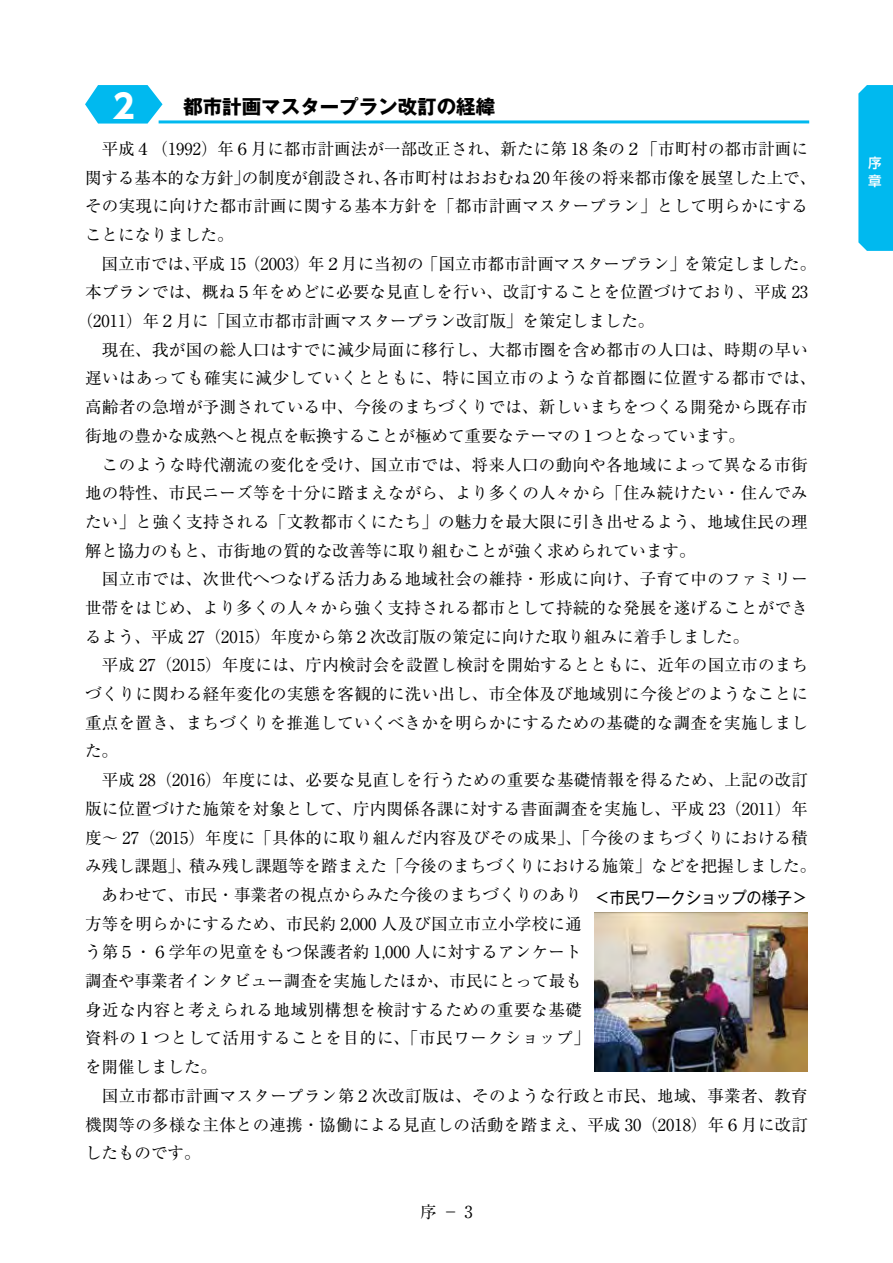
<style>
.page{position:relative;width:893px;height:1263px;background:#fff}
.page>*{position:absolute;margin:0;border:0;box-sizing:border-box;transform-origin:0 0}
.t1{font:700 33px "UD Shin Go Pro";color:#fff}
.t2{font:700 19.5px "Gothic MB101 Pro";color:#000}
.t3{font:16.5px "Ryumin Pro";letter-spacing:.015em;color:#000}
.t4{font:16.5px "Ryumin Pro";letter-spacing:.04em;color:#000}
.t5{font:16.5px "Ryumin Pro";letter-spacing:.035em;color:#000}
.t6{font:16.5px "Gothic MB101 Pro";color:#000;scale:.92 1}
.t7{font:500 13.5px/18px "UD Shin Go Pro";color:#fff}
</style>
<div class="page">
<svg style="left:85px;top:85px;width:78px;height:39px"></svg>
<hr style="left:159px;top:120px;width:650px;height:3px;background:#00b9ef">
<div style="left:858px;top:85px;width:35px;height:166px;background:#00b9ef"></div>
<img style="left:595px;top:912px;width:212px;height:159px">
<h1 class="t1" style="left:107px;top:79px;width:34px">２</h1>
<p class="t2" style="left:183px;top:90px;width:314px">都市計画マスタープラン改訂の経緯</p>
<p class="t3" style="left:85px;top:136px;width:724px">　平成４（1992）年６月に都市計画法が一部改正され、新たに第 18 条の２「市町村の都市計画に</p>
<p class="t3" style="left:85px;top:164px;width:733px">関する基本的な方針」の制度が創設され、各市町村はおおむね20年後の将来都市像を展望した上で、</p>
<p class="t3" style="left:85px;top:193px;width:725px">その実現に向けた都市計画に関する基本方針を「都市計画マスタープラン」として明らかにする</p>
<p class="t3" style="left:85px;top:222px;width:150px">ことになりました。</p>
<p class="t3" style="left:85px;top:250px;width:733px">　国立市では、平成 15（2003）年２月に当初の「国立市都市計画マスタープラン」を策定しました。</p>
<p class="t3" style="left:85px;top:279px;width:725px">本プランでは、概ね５年をめどに必要な見直しを行い、改訂することを位置づけており、平成 23</p>
<p class="t3" style="left:77px;top:308px;width:579px">（2011）年２月に「国立市都市計画マスタープラン改訂版」を策定しました。</p>
<p class="t3" style="left:85px;top:337px;width:725px">　現在、我が国の総人口はすでに減少局面に移行し、大都市圏を含め都市の人口は、時期の早い</p>
<p class="t5" style="left:85px;top:365px;width:733px">遅いはあっても確実に減少していくとともに、特に国立市のような首都圏に位置する都市では、</p>
<p class="t3" style="left:85px;top:394px;width:724px">高齢者の急増が予測されている中、今後のまちづくりでは、新しいまちをつくる開発から既存市</p>
<p class="t3" style="left:85px;top:423px;width:661px">街地の豊かな成熟へと視点を転換することが極めて重要なテーマの１つとなっています。</p>
<p class="t3" style="left:85px;top:451px;width:724px">　このような時代潮流の変化を受け、国立市では、将来人口の動向や各地域によって異なる市街</p>
<p class="t3" style="left:85px;top:480px;width:724px">地の特性、市民ニーズ等を十分に踏まえながら、より多くの人々から「住み続けたい・住んでみ</p>
<p class="t3" style="left:85px;top:509px;width:724px">たい」と強く支持される「文教都市くにたち」の魅力を最大限に引き出せるよう、地域住民の理</p>
<p class="t3" style="left:85px;top:537px;width:612px">解と協力のもと、市街地の質的な改善等に取り組むことが強く求められています。</p>
<p class="t3" style="left:85px;top:566px;width:725px">　国立市では、次世代へつなげる活力ある地域社会の維持・形成に向け、子育て中のファミリー</p>
<p class="t3" style="left:85px;top:595px;width:725px">世帯をはじめ、より多くの人々から強く支持される都市として持続的な発展を遂げることができ</p>
<p class="t3" style="left:85px;top:623px;width:666px">るよう、平成 27（2015）年度から第２次改訂版の策定に向けた取り組みに着手しました。</p>
<p class="t3" style="left:85px;top:652px;width:724px">　平成 27（2015）年度には、庁内検討会を設置し検討を開始するとともに、近年の国立市のまち</p>
<p class="t3" style="left:85px;top:681px;width:725px">づくりに関わる経年変化の実態を客観的に洗い出し、市全体及び地域別に今後どのようなことに</p>
<p class="t3" style="left:85px;top:710px;width:725px">重点を置き、まちづくりを推進していくべきかを明らかにするための基礎的な調査を実施しまし</p>
<p class="t3" style="left:85px;top:738px;width:34px">た。</p>
<p class="t3" style="left:85px;top:767px;width:724px">　平成 28（2016）年度には、必要な見直しを行うための重要な基礎情報を得るため、上記の改訂</p>
<p class="t3" style="left:85px;top:796px;width:724px">版に位置づけた施策を対象として、庁内関係各課に対する書面調査を実施し、平成 23（2011）年</p>
<p class="t3" style="left:85px;top:824px;width:724px">度～ 27（2015）年度に「具体的に取り組んだ内容及びその成果」、「今後のまちづくりにおける積</p>
<p class="t3" style="left:85px;top:853px;width:733px">み残し課題」、積み残し課題等を踏まえた「今後のまちづくりにおける施策」などを把握しました。</p>
<p class="t3" style="left:85px;top:882px;width:498px">　あわせて、市民・事業者の視点からみた今後のまちづくりのあり</p>
<p class="t3" style="left:85px;top:910px;width:498px">方等を明らかにするため、市民約 2,000 人及び国立市立小学校に通</p>
<p class="t3" style="left:85px;top:939px;width:498px">う第５・６学年の児童をもつ保護者約 1,000 人に対するアンケート</p>
<p class="t3" style="left:85px;top:968px;width:498px">調査や事業者インタビュー調査を実施したほか、市民にとって最も</p>
<p class="t4" style="left:85px;top:997px;width:498px">身近な内容と考えられる地域別構想を検討するための重要な基礎</p>
<p class="t4" style="left:85px;top:1025px;width:507px">資料の１つとして活用することを目的に、「市民ワークショップ」</p>
<p class="t3" style="left:85px;top:1054px;width:133px">を開催しました。</p>
<p class="t3" style="left:85px;top:1083px;width:724px">　国立市都市計画マスタープラン第２次改訂版は、そのような行政と市民、地域、事業者、教育</p>
<p class="t3" style="left:85px;top:1111px;width:724px">機関等の多様な主体との連携・協働による見直しの活動を踏まえ、平成 30（2018）年６月に改訂</p>
<p class="t3" style="left:85px;top:1140px;width:117px">したものです。</p>
<p class="t6" style="left:595px;top:884px;width:232px">＜市民ワークショップの様子＞</p>
<p class="t3" style="left:420px;top:1199px;width:54px">序 － 3</p>
<p class="t7" style="left:868px;top:154px;width:15px">序序</p>
</div>
